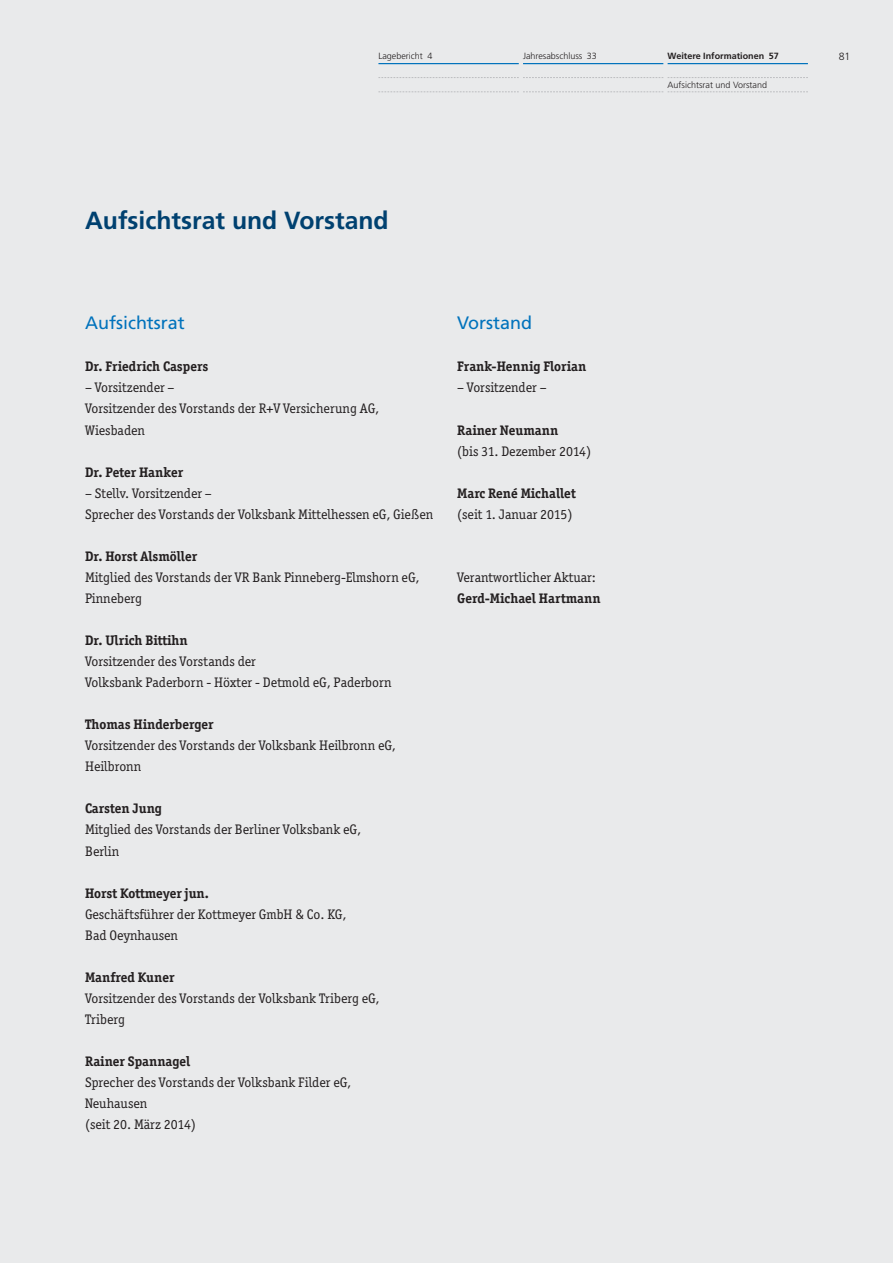
<style>
.page{position:relative;width:893px;height:1263px;background:#e9eaeb}
.page>*{position:absolute;margin:0;border:0;box-sizing:border-box;transform-origin:0 0}
.t1{font:700 24.75px "Frutiger LT";color:#004170}
.t2{font:18px "Frutiger LT";color:#0072bc}
.t3{font:13.8px/21px "Officina Ser ITC";color:#231f20}
.t4{font:700 13.8px "Officina Ser ITC";color:#231f20}
.t5{font:300 10.5px "Frutiger LT";color:#231f20}
.t6{font:300 9px "Frutiger LT";color:#231f20}
.t7{font:700 9px "Frutiger LT";color:#231f20}
</style>
<div class="page">
<hr style="left:378px;top:63px;width:141px;height:1px;background:#0072bc">
<hr style="left:523px;top:63px;width:140px;height:1px;background:#0072bc">
<hr style="left:668px;top:63px;width:140px;height:1px;background:#0072bc">
<svg style="left:378px;top:77px;width:430px;height:1px"></svg>
<svg style="left:379px;top:92px;width:429px;height:1px"></svg>
<p class="t6" style="left:378px;top:53px;width:55px">Lagebericht 4</p>
<p class="t6" style="left:523px;top:53px;width:75px">Jahresabschluss 33</p>
<p class="t7" style="left:668px;top:53px;width:113px">Weitere Informationen 57</p>
<p class="t6" style="left:668px;top:81px;width:101px">Aufsichtsrat und Vorstand</p>
<h1 class="t1" style="left:85px;top:210px;width:305px">Aufsichtsrat und Vorstand</h1>
<h2 class="t2" style="left:85px;top:316px;width:101px">Aufsichtsrat</h2>
<p class="t4" style="left:85px;top:358px;width:125px">Dr. Friedrich Caspers</p>
<p class="t3" style="left:85px;top:377px;width:296px">– Vorsitzender –<br>Vorsitzender des Vorstands der R+V Versicherung AG,<br>Wiesbaden</p>
<p class="t4" style="left:85px;top:464px;width:100px">Dr. Peter Hanker</p>
<p class="t3" style="left:85px;top:482px;width:350px">– Stellv. Vorsitzender –<br>Sprecher des Vorstands der Volksbank Mittelhessen eG, Gießen</p>
<p class="t4" style="left:85px;top:548px;width:114px">Dr. Horst Alsmöller</p>
<p class="t3" style="left:85px;top:567px;width:336px">Mitglied des Vorstands der VR Bank Pinneberg-Elmshorn eG,<br>Pinneberg</p>
<p class="t4" style="left:85px;top:632px;width:104px">Dr. Ulrich Bittihn</p>
<p class="t3" style="left:85px;top:651px;width:308px">Vorsitzender des Vorstands der<br>Volksbank Paderborn - Höxter - Detmold eG, Paderborn</p>
<p class="t4" style="left:85px;top:716px;width:130px">Thomas Hinderberger</p>
<p class="t3" style="left:85px;top:735px;width:312px">Vorsitzender des Vorstands der Volksbank Heilbronn eG,<br>Heilbronn</p>
<p class="t4" style="left:85px;top:800px;width:79px">Carsten Jung</p>
<p class="t3" style="left:85px;top:819px;width:278px">Mitglied des Vorstands der Berliner Volksbank eG,<br>Berlin</p>
<p class="t4" style="left:85px;top:885px;width:125px">Horst Kottmeyer jun.</p>
<p class="t3" style="left:85px;top:903px;width:263px">Geschäftsführer der Kottmeyer GmbH &amp; Co. KG,<br>Bad Oeynhausen</p>
<p class="t4" style="left:85px;top:969px;width:91px">Manfred Kuner</p>
<p class="t3" style="left:85px;top:987px;width:296px">Vorsitzender des Vorstands der Volksbank Triberg eG,<br>Triberg</p>
<p class="t4" style="left:85px;top:1053px;width:107px">Rainer Spannagel</p>
<p class="t3" style="left:85px;top:1072px;width:268px">Sprecher des Vorstands der Volksbank Filder eG,<br>Neuhausen<br>(seit 20. März 2014)</p>
<h2 class="t2" style="left:457px;top:316px;width:77px">Vorstand</h2>
<p class="t4" style="left:457px;top:358px;width:131px">Frank-Hennig Florian</p>
<p class="t3" style="left:457px;top:377px;width:91px">– Vorsitzender –</p>
<p class="t4" style="left:457px;top:422px;width:103px">Rainer Neumann</p>
<p class="t3" style="left:457px;top:440px;width:136px">(bis 31. Dezember 2014)</p>
<p class="t4" style="left:457px;top:485px;width:120px">Marc René Michallet</p>
<p class="t3" style="left:457px;top:503px;width:117px">(seit 1. Januar 2015)</p>
<p class="t3" style="left:457px;top:567px;width:140px">Verantwortlicher Aktuar:</p>
<p class="t4" style="left:457px;top:590px;width:145px">Gerd-Michael Hartmann</p>
<p class="t5" style="left:839px;top:53px;width:13px">81</p>
</div>
